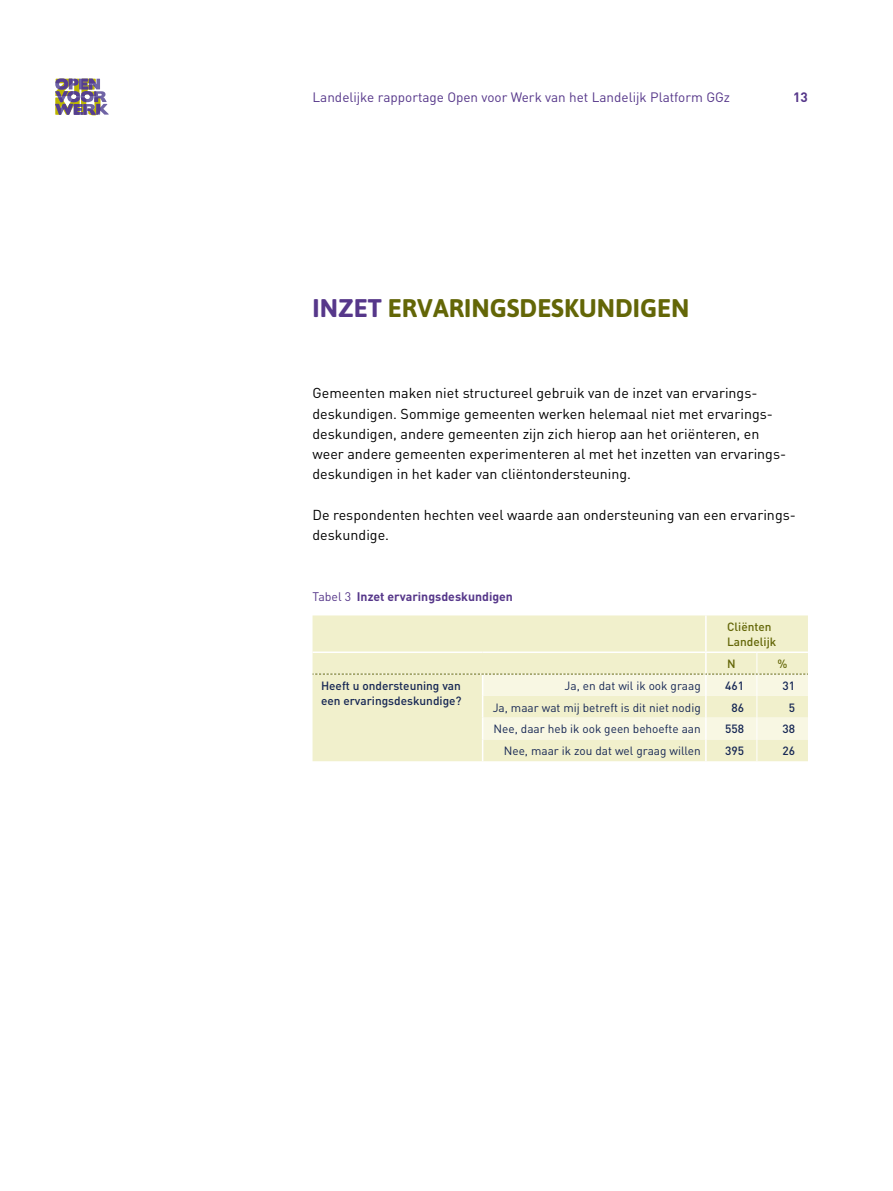
<style>
.page{position:relative;width:893px;height:1191px;background:#fff}
.page>*{position:absolute;margin:0;border:0;box-sizing:border-box;transform-origin:0 0}
.t1{font:700 25.5px "Asap";color:#636607}
.t2{font:14.25px/20.2px "DIN";color:#000}
.t3{font:13.5px "DIN";color:#56378a}
.t4{font:700 13.5px "DIN";color:#56378a}
.t5{font:700 12.3px "DIN";color:#56378a}
.t6{font:11.85px "DIN";color:#152654}
.t7{font:500 11.85px/15px "DIN";color:#152654}
.t8{font:500 11.85px/15px "DIN";color:#636607}
.s1{color:#56378a}
.s2{font-weight:400}
</style>
<div class="page">
<div style="left:313px;top:615px;width:495px;height:36px;background:#f1f0cc"></div>
<hr style="left:705px;top:615px;width:2px;height:36px;background:#fff">
<svg style="left:313px;top:653px;width:495px;height:108px;background:#f2f1d1"></svg>
<svg style="left:55px;top:78px;width:54px;height:37px"></svg>
<p class="t3" style="left:313px;top:89px;width:419px">Landelijke rapportage Open voor Werk van het Landelijk Platform GGz</p>
<p class="t4" style="left:793px;top:89px;width:16px">13</p>
<h1 class="t1" style="left:313px;top:293px;width:378px"><span class="s1">INZET</span> ERVARINGSDESKUNDIGEN</h1>
<p class="t2" style="left:313px;top:383px;width:475px">Gemeenten maken niet structureel gebruik van de inzet van ervarings&shy;deskundigen. Sommige gemeenten werken helemaal niet met ervarings&shy;deskundigen, andere gemeenten zijn zich hierop aan het oriënteren, en weer andere gemeenten experimenteren al met het inzetten van ervarings&shy;deskundigen in het kader van cliëntondersteuning.</p>
<p class="t2" style="left:313px;top:504px;width:485px">De respondenten hechten veel waarde aan ondersteuning van een ervarings&shy;deskundige.</p>
<p class="t5" style="left:313px;top:588px;width:202px"><span class="s2">Tabel 3</span> Inzet ervaringsdeskundigen</p>
<p class="t8" style="left:727px;top:619px;width:51px">Cliënten<br>Landelijk</p>
<p class="t8" style="left:727px;top:656px;width:10px">N</p>
<p class="t8" style="left:777px;top:656px;width:11px">%</p>
<p class="t7" style="left:321px;top:677px;width:142px">Heeft u ondersteuning van een ervaringsdeskundige?</p>
<p class="t6" style="left:565px;top:678px;width:138px">Ja, en dat wil ik ook graag</p>
<p class="t7" style="left:725px;top:677px;width:20px">461</p>
<p class="t7" style="left:782px;top:677px;width:14px">31</p>
<p class="t6" style="left:493px;top:700px;width:210px">Ja, maar wat mij betreft is dit niet nodig</p>
<p class="t7" style="left:731px;top:699px;width:14px">86</p>
<p class="t7" style="left:789px;top:699px;width:8px">5</p>
<p class="t6" style="left:494px;top:721px;width:209px">Nee, daar heb ik ook geen behoefte aan</p>
<p class="t7" style="left:725px;top:721px;width:20px">558</p>
<p class="t7" style="left:782px;top:721px;width:14px">38</p>
<p class="t6" style="left:504px;top:743px;width:199px">Nee, maar ik zou dat wel graag willen</p>
<p class="t7" style="left:725px;top:743px;width:20px">395</p>
<p class="t7" style="left:782px;top:743px;width:14px">26</p>
</div>
